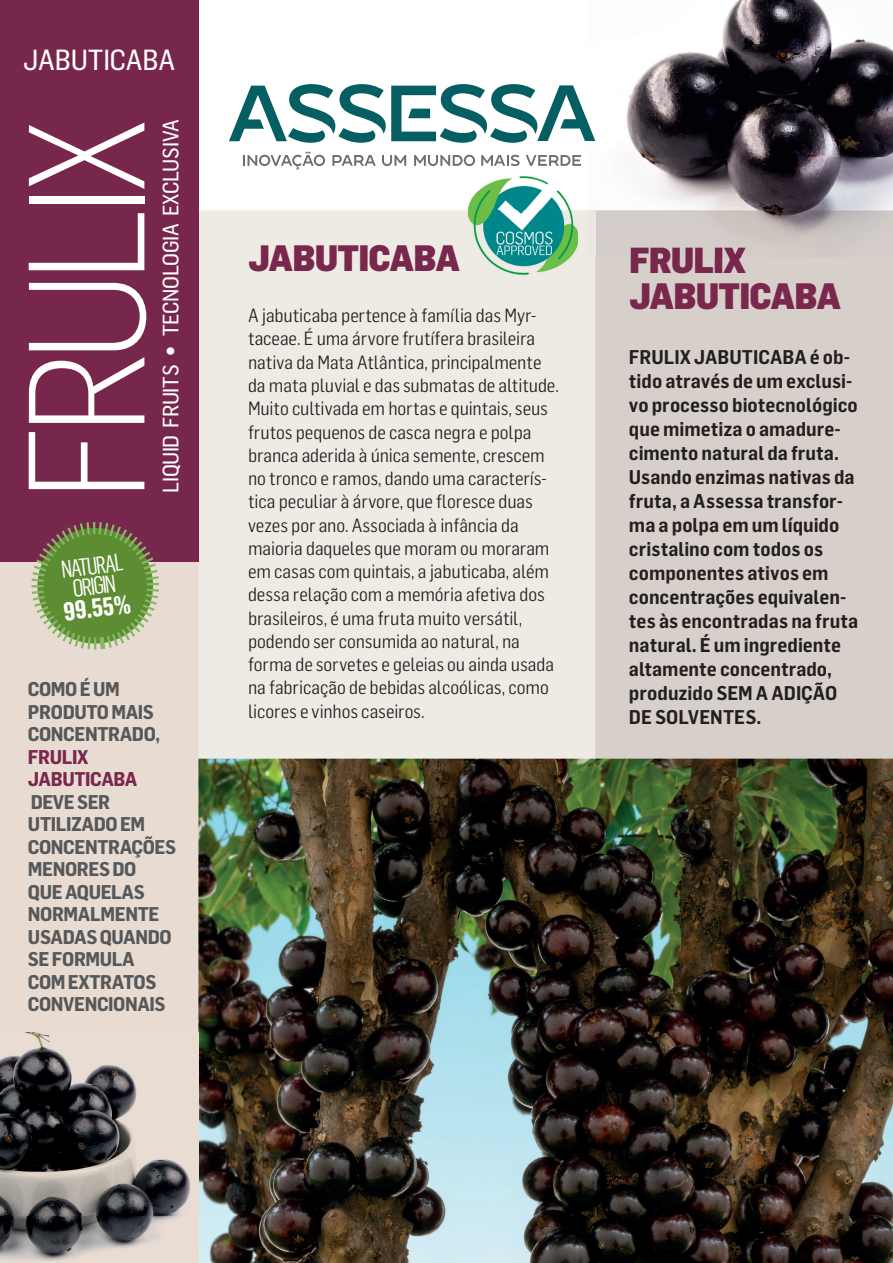
<style>
.page{position:relative;width:893px;height:1263px;background:#fff}
.page>*{position:absolute;margin:0;border:0;box-sizing:border-box;transform-origin:0 0}
.t1{font:300 162px "Flama Semicond";letter-spacing:-.06em;color:#fff;scale:.96 1}
.t2{font:900 36px/36px "Flama Semicond";letter-spacing:-.025em;color:#79274c}
.t3{font:28.5px "Flama Semicond Basic";letter-spacing:-.005em;color:#fff}
.t4{font:700 25.5px "Flama Condensed";color:#fff;scale:1.05 1}
.t5{font:condensed 24px/20.2px "Flama";color:#fff;text-align:center;scale:1.05 1}
.t6{font:21.75px "Flama Semicond Basic";letter-spacing:-.015em;color:#fff}
.t7{font:600 19.5px/24px "Flama Semicond";color:#231f20}
.t8{font:700 19.5px/22.5px "Flama Semicond";letter-spacing:-.02em;color:#57585a}
.t9{font:700 19.5px/22.5px "Flama Semicond";letter-spacing:-.02em;color:#79274c}
.t10{font:18.75px/23.2px "Flama Semicond";letter-spacing:-.005em;color:#231f20}
.s1{font-family:"Flama Semicond";font-weight:900}
</style>
<div class="page">
<div style="left:595px;top:210px;width:298px;height:1053px;background:#d6cfca"></div>
<div style="left:0;top:210px;width:198px;height:822px;background:#e8dcd2"></div>
<div style="left:198px;top:210px;width:397px;height:549px;background:#edebe3"></div>
<div style="left:0;top:0;width:198px;height:561px;background:#78274c"></div>
<img style="left:198px;top:759px;width:695px;height:504px">
<img style="left:0;top:1032px;width:198px;height:231px">
<img style="left:588px;top:0;width:305px;height:257px">
<img style="left:631px;top:248px;width:115px;height:9px">
<svg style="left:243px;top:152px;width:82px;height:18px"></svg>
<svg style="left:332px;top:155px;width:44px;height:11px"></svg>
<svg style="left:382px;top:155px;width:24px;height:11px"></svg>
<svg style="left:414px;top:155px;width:61px;height:11px"></svg>
<svg style="left:481px;top:155px;width:39px;height:11px"></svg>
<svg style="left:526px;top:155px;width:55px;height:11px"></svg>
<svg style="left:229px;top:84px;width:366px;height:59px"></svg>
<img style="left:468px;top:176px;width:110px;height:105px">
<svg style="left:29px;top:522px;width:132px;height:128px"></svg>
<h3 class="t3" style="left:23px;top:43px;width:154px">JABUTICABA</h3>
<h1 class="t1" style="left:-5px;top:502px;width:400px;rotate:-90deg">FRULIX</h1>
<p class="t6" style="left:158px;top:493px;width:375px;rotate:-90deg">LIQUID FRUITS <span class="s1">•</span> TECNOLOGIA EXCLUSIVA</p>
<p class="t5" style="left:60px;top:559px;width:61px;rotate:-7deg">NATURAL<br>ORIGIN</p>
<h3 class="t4" style="left:62px;top:596px;width:66px;rotate:-7deg">99.55%</h3>
<p class="t8" style="left:28px;top:677px;width:134px">COMO É UM<br>PRODUTO MAIS<br>CONCENTRADO,</p>
<p class="t9" style="left:28px;top:745px;width:111px">FRULIX<br>JABUTICABA</p>
<p class="t8" style="left:28px;top:790px;width:150px">DEVE SER<br>UTILIZADO EM<br>CONCENTRAÇÕES<br>MENORES DO<br>QUE AQUELAS<br>NORMALMENTE<br>USADAS QUANDO<br>SE FORMULA<br>COM EXTRATOS<br>CONVENCIONAIS</p>
<h2 class="t2" style="left:248px;top:239px;width:214px">JABUTICABA</h2>
<h2 class="t2" style="left:629px;top:241px;width:214px">FRULIX<br>JABUTICABA</h2>
<p class="t10" style="left:248px;top:304px;width:312px">A jabuticaba pertence à família das Myr&shy;taceae. É uma árvore frutífera brasileira nativa da Mata Atlântica, principalmente da mata pluvial e das submatas de altitude.<br>Muito cultivada em hortas e quintais, seus frutos pequenos de casca negra e polpa branca aderida à única semente, crescem no tronco e ramos, dando uma caracterís&shy;tica peculiar à árvore, que floresce duas vezes por ano. Associada à infância da maioria daqueles que moram ou moraram em casas com quintais, a jabuticaba, além dessa relação com a memória afetiva dos brasileiros, é uma fruta muito versátil, podendo ser consumida ao natural, na forma de sorvetes e geleias ou ainda usada na fabricação de bebidas alcoólicas, como licores e vinhos caseiros.</p>
<p class="t7" style="left:629px;top:345px;width:231px">FRULIX JABUTICABA é ob&shy;tido através de um exclusi&shy;vo processo biotecnológico que mimetiza o amadure&shy;cimento natural da fruta.<br>Usando enzimas nativas da fruta, a Assessa transfor&shy;ma a polpa em um líquido cristalino com todos os componentes ativos em concentrações equivalen&shy;tes às encontradas na fruta natural. É um ingrediente altamente concentrado, produzido SEM A ADIÇÃO<br>DE SOLVENTES.</p>
</div>
